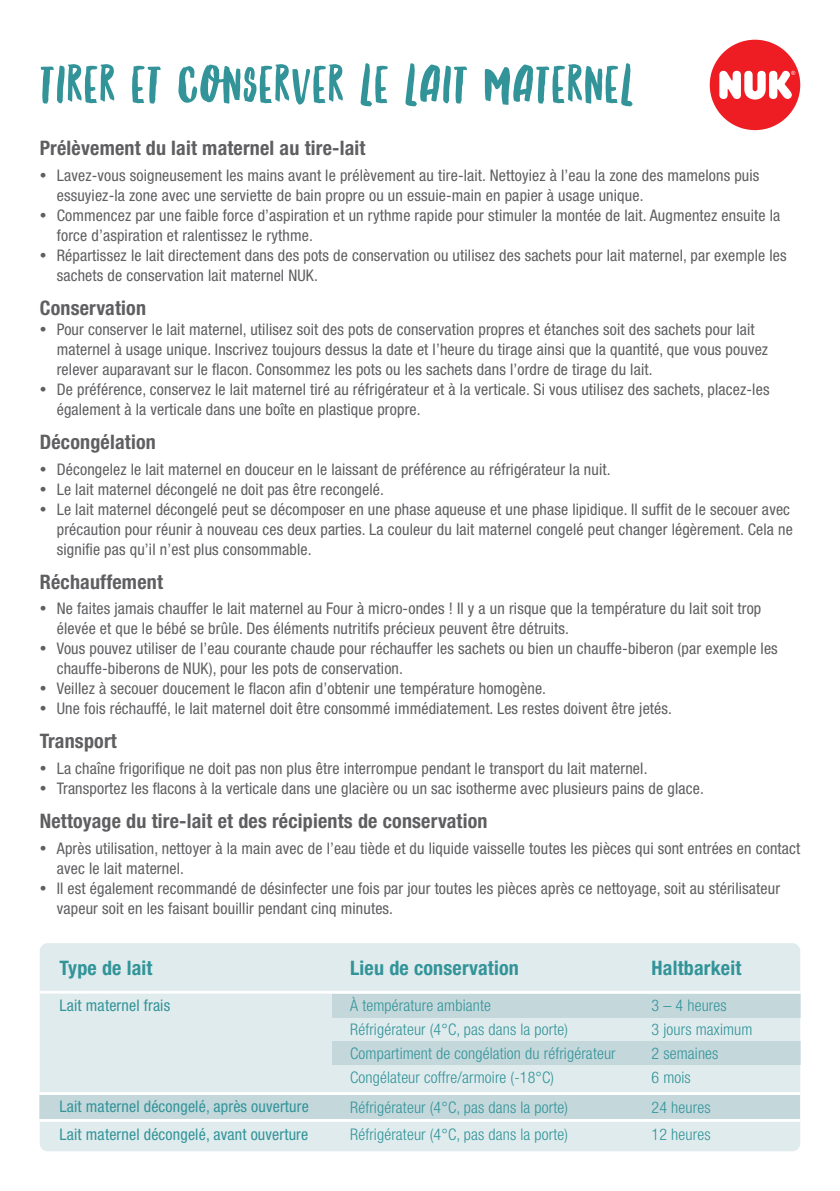
<style>
.page{position:relative;width:840px;height:1191px;background:#fff}
.page>*{position:absolute;margin:0;border:0;box-sizing:border-box;transform-origin:0 0}
.t1{font:54px "Northern Soul Caps";letter-spacing:.02em;color:#329499}
.t2{font:700 condensed 20px "Helvetica Neue";letter-spacing:.01em;color:#5f5f62}
.t3{font:700 condensed 20px "Helvetica Neue";letter-spacing:.01em;color:#329499}
.t4{font:condensed 16px/20px "Helvetica Neue";letter-spacing:.01em;color:#5f5f62}
.t5{font:300 condensed 16px/24px "Helvetica Neue";letter-spacing:.01em;color:#329499}
.t6{font:condensed 16px/27.6px "Helvetica Neue";letter-spacing:.01em;color:#329499}
.s1{font-size:13.6px}
</style>
<div class="page">
<div style="left:40px;top:943px;width:759px;height:208px;background:#e0ebed;border-radius:8px"></div>
<div style="left:332px;top:993px;width:467px;height:24px;background:#c4d8dc"></div>
<div style="left:332px;top:1041px;width:467px;height:24px;background:#c4d8dc"></div>
<div style="left:40px;top:1095px;width:759px;height:24px;background:#c4d8dc"></div>
<svg style="left:40px;top:1121px;width:759px;height:1px"></svg>
<hr style="left:40px;top:990px;width:759px;height:3px;background:#fff">
<hr style="left:40px;top:1092px;width:759px;height:3px;background:#fff">
<hr style="left:40px;top:1119px;width:759px;height:2px;background:#fff">
<div style="left:709px;top:40px;width:90px;height:90px;background:#ee1d23;border-radius:50%"></div>
<svg style="left:719px;top:70px;width:75px;height:30px"></svg>
<h1 class="t1" style="left:40px;top:53px;width:595px">TIRER ET CONSERVER LE LAIT MATERNEL</h1>
<p class="t2" style="left:40px;top:136px;width:327px">Prélèvement du lait maternel au tire-lait</p>
<p class="t4" style="left:57px;top:165px;width:703px;text-indent:-17px"><span class="s1">•</span> Lavez-vous soigneusement les mains avant le prélèvement au tire-lait. Nettoyiez à l’eau la zone des mamelons puis essuyiez-la zone avec une serviette de bain propre ou un essuie-main en papier à usage unique.</p>
<p class="t4" style="left:57px;top:205px;width:724px;text-indent:-17px"><span class="s1">•</span> Commencez par une faible force d’aspiration et un rythme rapide pour stimuler la montée de lait. Augmentez ensuite la force d’aspiration et ralentissez le rythme.</p>
<p class="t4" style="left:57px;top:245px;width:731px;text-indent:-17px"><span class="s1">•</span> Répartissez le lait directement dans des pots de conservation ou utilisez des sachets pour lait maternel, par exemple les sachets de conservation lait maternel NUK.</p>
<p class="t2" style="left:40px;top:296px;width:108px">Conservation</p>
<p class="t4" style="left:57px;top:319px;width:712px;text-indent:-17px"><span class="s1">•</span> Pour conserver le lait maternel, utilisez soit des pots de conservation propres et étanches soit des sachets pour lait maternel à usage unique. Inscrivez toujours dessus la date et l’heure du tirage ainsi que la quantité, que vous pouvez relever auparavant sur le flacon. Consommez les pots ou les sachets dans l’ordre de tirage du lait.</p>
<p class="t4" style="left:57px;top:379px;width:713px;text-indent:-17px"><span class="s1">•</span> De préférence, conservez le lait maternel tiré au réfrigérateur et à la verticale. Si vous utilisez des sachets, placez-les également à la verticale dans une boîte en plastique propre.</p>
<p class="t2" style="left:40px;top:430px;width:118px">Décongélation</p>
<p class="t4" style="left:40px;top:459px;width:572px"><span class="s1">•</span> Décongelez le lait maternel en douceur en le laissant de préférence au réfrigérateur la nuit.</p>
<p class="t4" style="left:40px;top:479px;width:345px"><span class="s1">•</span> Le lait maternel décongelé ne doit pas être recongelé.</p>
<p class="t4" style="left:57px;top:499px;width:737px;text-indent:-17px"><span class="s1">•</span> Le lait maternel décongelé peut se décomposer en une phase aqueuse et une phase lipidique. Il suffit de le secouer avec précaution pour réunir à nouveau ces deux parties. La couleur du lait maternel congelé peut changer légèrement. Cela ne signifie pas qu’il n’est plus consommable.</p>
<p class="t2" style="left:40px;top:569px;width:125px">Réchauffement</p>
<p class="t4" style="left:57px;top:598px;width:705px;text-indent:-17px"><span class="s1">•</span> Ne faites jamais chauffer le lait maternel au Four à micro-ondes ! Il y a un risque que la température du lait soit trop élevée et que le bébé se brûle. Des éléments nutritifs précieux peuvent être détruits.</p>
<p class="t4" style="left:57px;top:638px;width:722px;text-indent:-17px"><span class="s1">•</span> Vous pouvez utiliser de l’eau courante chaude pour réchauffer les sachets ou bien un chauffe-biberon (par exemple les chauffe-biberons de NUK), pour les pots de conservation.</p>
<p class="t4" style="left:40px;top:678px;width:507px"><span class="s1">•</span> Veillez à secouer doucement le flacon afin d’obtenir une température homogène.</p>
<p class="t4" style="left:40px;top:698px;width:633px"><span class="s1">•</span> Une fois réchauffé, le lait maternel doit être consommé immédiatement. Les restes doivent être jetés.</p>
<p class="t2" style="left:40px;top:729px;width:79px">Transport</p>
<p class="t4" style="left:40px;top:758px;width:609px"><span class="s1">•</span> La chaîne frigorifique ne doit pas non plus être interrompue pendant le transport du lait maternel.</p>
<p class="t4" style="left:40px;top:778px;width:665px"><span class="s1">•</span> Transportez les flacons à la verticale dans une glacière ou un sac isotherme avec plusieurs pains de glace.</p>
<p class="t2" style="left:40px;top:809px;width:449px">Nettoyage du tire-lait et des récipients de conservation</p>
<p class="t4" style="left:57px;top:838px;width:744px;text-indent:-17px"><span class="s1">•</span> Après utilisation, nettoyer à la main avec de l’eau tiède et du liquide vaisselle toutes les pièces qui sont entrées en contact avec le lait maternel.</p>
<p class="t4" style="left:57px;top:878px;width:724px;text-indent:-17px"><span class="s1">•</span> Il est également recommandé de désinfecter une fois par jour toutes les pièces après ce nettoyage, soit au stérilisateur vapeur soit en les faisant bouillir pendant cinq minutes.</p>
<p class="t3" style="left:60px;top:956px;width:94px">Type de lait</p>
<p class="t6" style="left:60px;top:991px;width:112px">Lait maternel frais</p>
<p class="t6" style="left:60px;top:1093px;width:251px">Lait maternel décongelé, après ouverture<br>Lait maternel décongelé, avant ouverture</p>
<p class="t3" style="left:350px;top:956px;width:170px">Lieu de conservation</p>
<p class="t5" style="left:350px;top:993px;width:267px">À température ambiante<br>Réfrigérateur (4°C, pas dans la porte)<br>Compartiment de congélation du réfrigérateur Congélateur coffre/armoire (-18°C)</p>
<p class="t5" style="left:350px;top:1093px;width:219px;line-height:27.6px">Réfrigérateur (4°C, pas dans la porte)<br>Réfrigérateur (4°C, pas dans la porte)</p>
<p class="t3" style="left:651px;top:956px;width:91px">Haltbarkeit</p>
<p class="t5" style="left:651px;top:993px;width:102px">3 – 4 heures<br>3 jours maximum<br>2 semaines<br>6 mois</p>
<p class="t5" style="left:651px;top:1093px;width:60px;line-height:27.6px">24 heures<br>12 heures</p>
</div>
